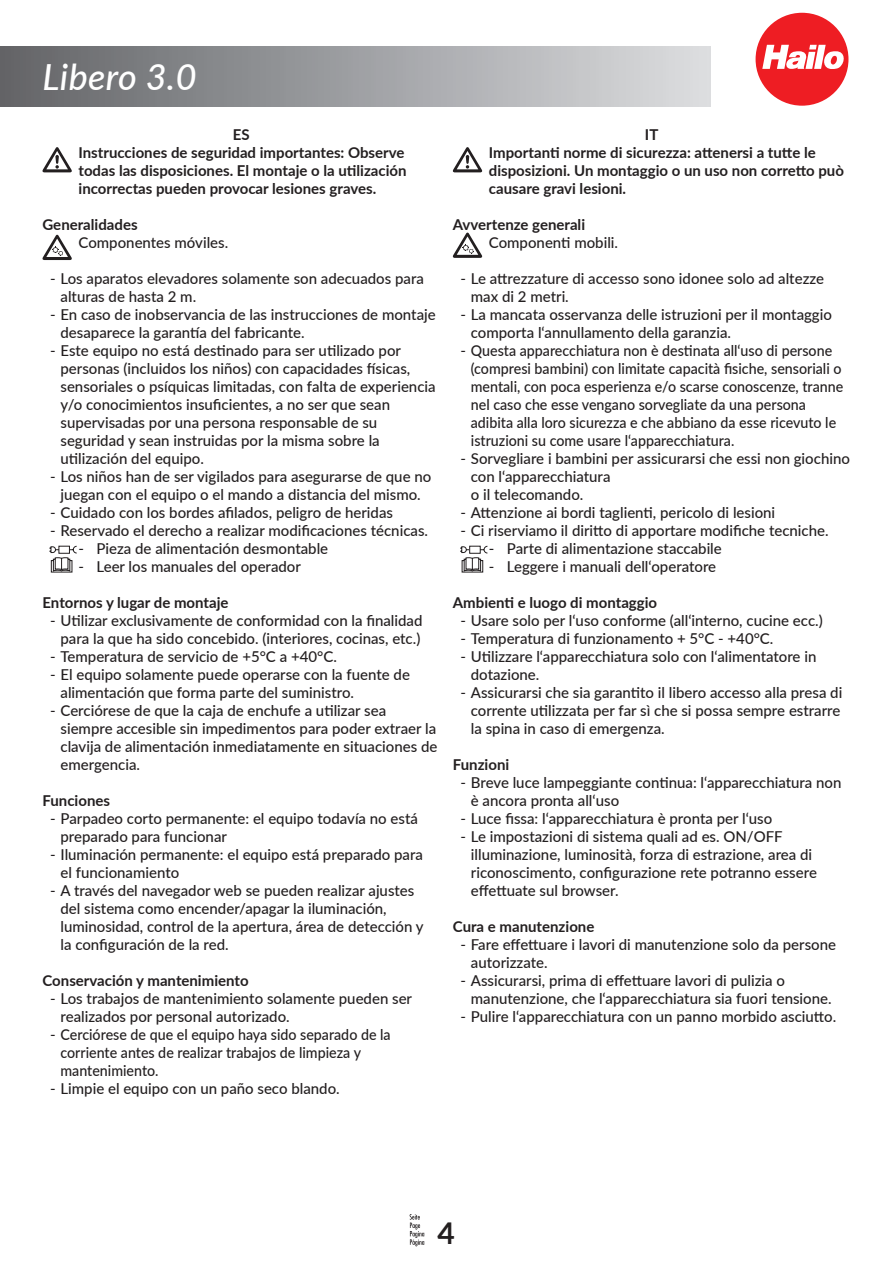
<style>
.page{position:relative;width:893px;height:1263px;background:#fff}
.page>*{position:absolute;margin:0;border:0;box-sizing:border-box;transform-origin:0 0}
.t1{font:italic 500 36px "Lato";letter-spacing:.01em;color:#fff}
.t2{font:700 30px "Lato";color:#231f20}
.t3{font:500 15px "Lato";color:#231f20}
.t4{font:700 15px "Lato";color:#231f20}
.t5{font:500 15px "Lato";color:#231f20;scale:.95 1}
</style>
<div class="page">
<img style="left:0;top:47px;width:711px;height:60px">
<div style="left:756px;top:13px;width:92px;height:93px;background:#ee1d23;border-radius:50%"></div>
<svg style="left:762px;top:45px;width:82px;height:24px"></svg>
<svg style="left:410px;top:1214px;width:14px;height:32px"></svg>
<svg style="left:43px;top:147px;width:29px;height:25px"></svg>
<svg style="left:453px;top:147px;width:29px;height:25px"></svg>
<svg style="left:43px;top:235px;width:29px;height:25px"></svg>
<svg style="left:453px;top:233px;width:29px;height:25px"></svg>
<svg style="left:49px;top:545px;width:28px;height:28px"></svg>
<div style="left:59px;top:546px;width:10px;height:7px;background:#fff"></div>
<div style="left:59px;top:546px;width:11px;height:8px;border:1px solid #231f20"></div>
<svg style="left:460px;top:545px;width:28px;height:28px"></svg>
<div style="left:470px;top:546px;width:10px;height:7px;background:#fff"></div>
<div style="left:469px;top:546px;width:12px;height:8px;border:1px solid #231f20"></div>
<h1 class="t1" style="left:43px;top:51px;width:156px">Libero 3.0</h1>
<p class="t4" style="left:233px;top:123px;width:18px">ES</p>
<p class="t4" style="left:79px;top:141px;width:327px">Instrucciones de seguridad importantes: Observe</p>
<p class="t4" style="left:79px;top:159px;width:330px">todas las disposiciones. El montaje o la utilización</p>
<p class="t4" style="left:79px;top:177px;width:299px">incorrectas pueden provocar lesiones graves.</p>
<p class="t4" style="left:43px;top:213px;width:97px">Generalidades</p>
<p class="t3" style="left:79px;top:231px;width:151px">Componentes móviles.</p>
<p class="t3" style="left:50px;top:267px;width:375px">- Los aparatos elevadores solamente son adecuados para</p>
<p class="t3" style="left:61px;top:285px;width:137px">alturas de hasta 2 m.</p>
<p class="t3" style="left:50px;top:303px;width:387px">- En caso de inobservancia de las instrucciones de montaje</p>
<p class="t3" style="left:61px;top:321px;width:246px">desaparece la garantía del fabricante.</p>
<p class="t3" style="left:50px;top:339px;width:353px">- Este equipo no está destinado para ser utilizado por</p>
<p class="t3" style="left:61px;top:357px;width:351px">personas (incluidos los niños) con capacidades físicas,</p>
<p class="t3" style="left:61px;top:375px;width:377px">sensoriales o psíquicas limitadas, con falta de experiencia</p>
<p class="t3" style="left:61px;top:393px;width:331px">y/o conocimientos insuficientes, a no ser que sean</p>
<p class="t3" style="left:61px;top:411px;width:318px">supervisadas por una persona responsable de su</p>
<p class="t3" style="left:61px;top:429px;width:321px">seguridad y sean instruidas por la misma sobre la</p>
<p class="t3" style="left:61px;top:447px;width:145px">utilización del equipo.</p>
<p class="t3" style="left:50px;top:465px;width:383px">- Los niños han de ser vigilados para asegurarse de que no</p>
<p class="t3" style="left:61px;top:483px;width:362px">juegan con el equipo o el mando a distancia del mismo.</p>
<p class="t3" style="left:50px;top:501px;width:344px">- Cuidado con los bordes afilados, peligro de heridas</p>
<p class="t3" style="left:50px;top:519px;width:379px">- Reservado el derecho a realizar modificaciones técnicas.</p>
<p class="t3" style="left:79px;top:537px;width:251px">- Pieza de alimentación desmontable</p>
<p class="t3" style="left:79px;top:555px;width:224px">- Leer los manuales del operador</p>
<p class="t4" style="left:43px;top:591px;width:188px">Entornos y lugar de montaje</p>
<p class="t3" style="left:50px;top:609px;width:374px">- Utilizar exclusivamente de conformidad con la finalidad</p>
<p class="t3" style="left:61px;top:627px;width:361px">para la que ha sido concebido. (interiores, cocinas, etc.)</p>
<p class="t3" style="left:50px;top:645px;width:288px">- Temperatura de servicio de +5°C a +40°C.</p>
<p class="t3" style="left:50px;top:663px;width:361px">- El equipo solamente puede operarse con la fuente de</p>
<p class="t3" style="left:61px;top:681px;width:295px">alimentación que forma parte del suministro.</p>
<p class="t3" style="left:50px;top:699px;width:338px">- Cerciórese de que la caja de enchufe a utilizar sea</p>
<p class="t3" style="left:61px;top:717px;width:377px">siempre accesible sin impedimentos para poder extraer la</p>
<p class="t3" style="left:61px;top:735px;width:378px">clavija de alimentación inmediatamente en situaciones de</p>
<p class="t3" style="left:61px;top:753px;width:81px">emergencia.</p>
<p class="t4" style="left:43px;top:789px;width:69px">Funciones</p>
<p class="t3" style="left:50px;top:807px;width:369px">- Parpadeo corto permanente: el equipo todavía no está</p>
<p class="t3" style="left:61px;top:825px;width:168px">preparado para funcionar</p>
<p class="t3" style="left:50px;top:843px;width:374px">- Iluminación permanente: el equipo está preparado para</p>
<p class="t3" style="left:61px;top:861px;width:120px">el funcionamiento</p>
<p class="t3" style="left:50px;top:879px;width:366px">- A través del navegador web se pueden realizar ajustes</p>
<p class="t3" style="left:61px;top:897px;width:328px">del sistema como encender/apagar la iluminación,</p>
<p class="t3" style="left:61px;top:915px;width:365px">luminosidad, control de la apertura, área de detección y</p>
<p class="t3" style="left:61px;top:933px;width:170px">la configuración de la red.</p>
<p class="t4" style="left:43px;top:969px;width:208px">Conservación y mantenimiento</p>
<p class="t3" style="left:50px;top:987px;width:364px">- Los trabajos de mantenimiento solamente pueden ser</p>
<p class="t3" style="left:61px;top:1005px;width:231px">realizados por personal autorizado.</p>
<p class="t3" style="left:50px;top:1023px;width:342px">- Cerciórese de que el equipo haya sido separado de la</p>
<p class="t5" style="left:61px;top:1041px;width:318px">corriente antes de realizar trabajos de limpieza y</p>
<p class="t5" style="left:61px;top:1059px;width:105px">mantenimiento.</p>
<p class="t3" style="left:50px;top:1077px;width:291px">- Limpie el equipo con un paño seco blando.</p>
<p class="t4" style="left:645px;top:123px;width:15px">IT</p>
<p class="t4" style="left:489px;top:141px;width:328px">Importanti norme di sicurezza: attenersi a tutte le</p>
<p class="t4" style="left:489px;top:159px;width:357px">disposizioni. Un montaggio o un uso non corretto può</p>
<p class="t4" style="left:489px;top:177px;width:139px">causare gravi lesioni.</p>
<p class="t4" style="left:453px;top:213px;width:134px">Avvertenze generali</p>
<p class="t3" style="left:489px;top:231px;width:131px">Componenti mobili.</p>
<p class="t3" style="left:460px;top:267px;width:365px">- Le attrezzature di accesso sono idonee solo ad altezze</p>
<p class="t3" style="left:471px;top:285px;width:99px">max di 2 metri.</p>
<p class="t3" style="left:460px;top:303px;width:373px">- La mancata osservanza delle istruzioni per il montaggio</p>
<p class="t3" style="left:471px;top:321px;width:262px">comporta l‘annullamento della garanzia.</p>
<p class="t3" style="left:460px;top:339px;width:373px">- Questa apparecchiatura non è destinata all‘uso di persone</p>
<p class="t5" style="left:471px;top:357px;width:392px">(compresi bambini) con limitate capacità fisiche, sensoriali o</p>
<p class="t5" style="left:471px;top:375px;width:393px">mentali, con poca esperienza e/o scarse conoscenze, tranne</p>
<p class="t5" style="left:471px;top:393px;width:354px">nel caso che esse vengano sorvegliate da una persona</p>
<p class="t5" style="left:471px;top:411px;width:386px">adibita alla loro sicurezza e che abbiano da esse ricevuto le</p>
<p class="t5" style="left:471px;top:429px;width:279px">istruzioni su come usare l‘apparecchiatura.</p>
<p class="t3" style="left:460px;top:447px;width:391px">- Sorvegliare i bambini per assicurarsi che essi non giochino</p>
<p class="t3" style="left:471px;top:465px;width:141px">con l‘apparecchiatura</p>
<p class="t3" style="left:471px;top:483px;width:114px">o il telecomando.</p>
<p class="t3" style="left:460px;top:501px;width:316px">- Attenzione ai bordi taglienti, pericolo di lesioni</p>
<p class="t3" style="left:460px;top:519px;width:370px">- Ci riserviamo il diritto di apportare modifiche tecniche.</p>
<p class="t3" style="left:489px;top:537px;width:234px">- Parte di alimentazione staccabile</p>
<p class="t3" style="left:489px;top:555px;width:229px">- Leggere i manuali dell‘operatore</p>
<p class="t4" style="left:453px;top:591px;width:206px">Ambienti e luogo di montaggio</p>
<p class="t3" style="left:460px;top:609px;width:364px">- Usare solo per l‘uso conforme (all‘interno, cucine ecc.)</p>
<p class="t3" style="left:460px;top:627px;width:315px">- Temperatura di funzionamento + 5°C - +40°C.</p>
<p class="t3" style="left:460px;top:645px;width:357px">- Utilizzare l‘apparecchiatura solo con l‘alimentatore in</p>
<p class="t3" style="left:471px;top:663px;width:70px">dotazione.</p>
<p class="t3" style="left:460px;top:681px;width:383px">- Assicurarsi che sia garantito il libero accesso alla presa di</p>
<p class="t3" style="left:471px;top:699px;width:371px">corrente utilizzata per far sì che si possa sempre estrarre</p>
<p class="t3" style="left:471px;top:717px;width:195px">la spina in caso di emergenza.</p>
<p class="t4" style="left:453px;top:753px;width:58px">Funzioni</p>
<p class="t3" style="left:460px;top:771px;width:383px">- Breve luce lampeggiante continua: l‘apparecchiatura non</p>
<p class="t3" style="left:471px;top:789px;width:150px">è ancora pronta all‘uso</p>
<p class="t3" style="left:460px;top:807px;width:313px">- Luce fissa: l‘apparecchiatura è pronta per l‘uso</p>
<p class="t3" style="left:460px;top:825px;width:324px">- Le impostazioni di sistema quali ad es. ON/OFF</p>
<p class="t3" style="left:471px;top:843px;width:343px">illuminazione, luminosità, forza di estrazione, area di</p>
<p class="t3" style="left:471px;top:861px;width:348px">riconoscimento, configurazione rete potranno essere</p>
<p class="t3" style="left:471px;top:879px;width:149px">effettuate sul browser.</p>
<p class="t4" style="left:453px;top:915px;width:143px">Cura e manutenzione</p>
<p class="t3" style="left:460px;top:933px;width:377px">- Fare effettuare i lavori di manutenzione solo da persone</p>
<p class="t3" style="left:471px;top:951px;width:78px">autorizzate.</p>
<p class="t3" style="left:460px;top:969px;width:326px">- Assicurarsi, prima di effettuare lavori di pulizia o</p>
<p class="t3" style="left:471px;top:987px;width:362px">manutenzione, che l‘apparecchiatura sia fuori tensione.</p>
<p class="t3" style="left:460px;top:1005px;width:377px">- Pulire l‘apparecchiatura con un panno morbido asciutto.</p>
<h2 class="t2" style="left:437px;top:1211px;width:19px">4</h2>
</div>
